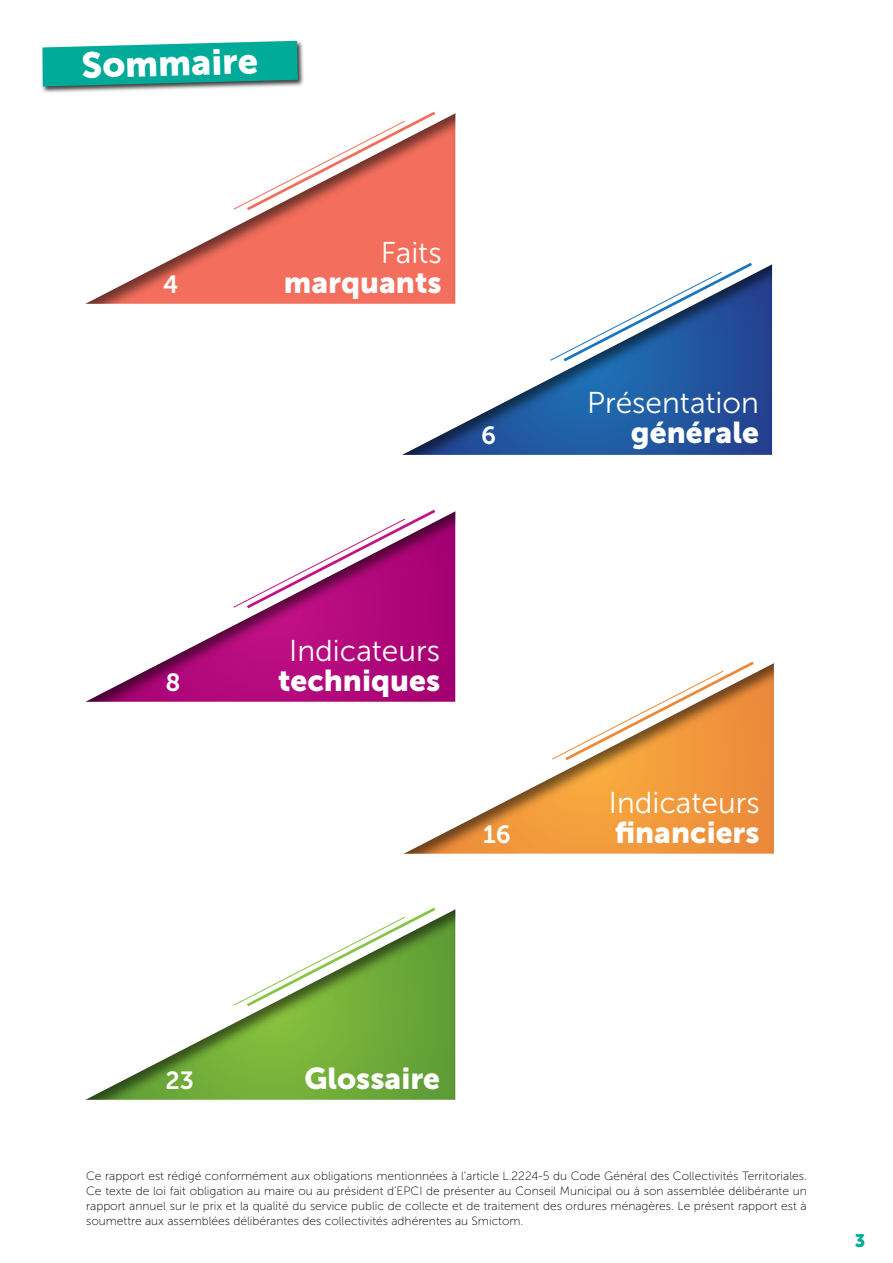
<style>
.page{position:relative;width:893px;height:1263px;background:#fff}
.page>*{position:absolute;margin:0;border:0;box-sizing:border-box;transform-origin:0 0}
.t1{font:36px "Museo Sans 900";color:#fff}
.t2{font:30px "Museo Sans 900";color:#fff}
.t3{font:30px "Museo Sans 300";color:#fff}
.t4{font:24.75px "Museo Sans 700";color:#fff}
.t5{font:18px "Museo Sans 900";color:#00aa98}
.t6{font:12px/15px "Museo Sans 100";color:#000;text-align:justify}
</style>
<div class="page">
<div style="left:72px;top:100px;width:406px;height:205px;background:#000;opacity:.53"></div>
<svg style="left:233px;top:109px;width:205px;height:104px"></svg>
<div style="left:391px;top:650px;width:395px;height:205px;background:#000;opacity:.53"></div>
<svg style="left:551px;top:659px;width:206px;height:104px"></svg>
<div style="left:389px;top:251px;width:396px;height:205px;background:#000;opacity:.53"></div>
<svg style="left:549px;top:260px;width:206px;height:104px"></svg>
<div style="left:72px;top:498px;width:396px;height:205px;background:#000;opacity:.53"></div>
<svg style="left:233px;top:507px;width:205px;height:104px"></svg>
<div style="left:72px;top:896px;width:396px;height:205px;background:#000;opacity:.53"></div>
<svg style="left:233px;top:905px;width:205px;height:104px"></svg>
<div style="left:42px;top:40px;width:263px;height:53px;background:#000;opacity:.75"></div>
<svg style="left:43px;top:41px;width:255px;height:45px;background:#19ac9c"></svg>
<h1 class="t1" style="left:81px;top:44px;width:178px;rotate:-1deg">Sommaire</h1>
<h3 class="t4" style="left:163px;top:271px;width:17px">4</h3>
<h2 class="t3" style="left:381px;top:236px;width:62px">Faits</h2>
<h2 class="t2" style="left:284px;top:265px;width:159px">marquants</h2>
<h2 class="t3" style="left:587px;top:386px;width:173px">Présentation</h2>
<h3 class="t4" style="left:481px;top:421px;width:16px">6</h3>
<h2 class="t2" style="left:631px;top:416px;width:130px">générale</h2>
<h2 class="t3" style="left:289px;top:634px;width:152px">Indicateurs</h2>
<h3 class="t4" style="left:165px;top:668px;width:17px">8</h3>
<h2 class="t2" style="left:278px;top:663px;width:164px">techniques</h2>
<h2 class="t3" style="left:609px;top:786px;width:152px">Indicateurs</h2>
<h3 class="t4" style="left:483px;top:820px;width:29px">16</h3>
<h2 class="t2" style="left:615px;top:816px;width:146px">financiers</h2>
<h3 class="t4" style="left:165px;top:1066px;width:30px">23</h3>
<h2 class="t2" style="left:304px;top:1061px;width:137px">Glossaire</h2>
<p class="t6" style="left:86px;top:1168px;width:722px">Ce rapport est rédigé conformément aux obligations mentionnées à l’article L.2224-5 du Code Général des Collectivités Territoriales.<br>Ce texte de loi fait obligation au maire ou au président d’EPCI de présenter au Conseil Municipal ou à son assemblée délibérante un rapport annuel sur le prix et la qualité du service public de collecte et de traitement des ordures ménagères. Le présent rapport est à soumettre aux assemblées délibérantes des collectivités adhérentes au Smictom.</p>
<h3 class="t5" style="left:855px;top:1230px;width:12px">3</h3>
</div>
